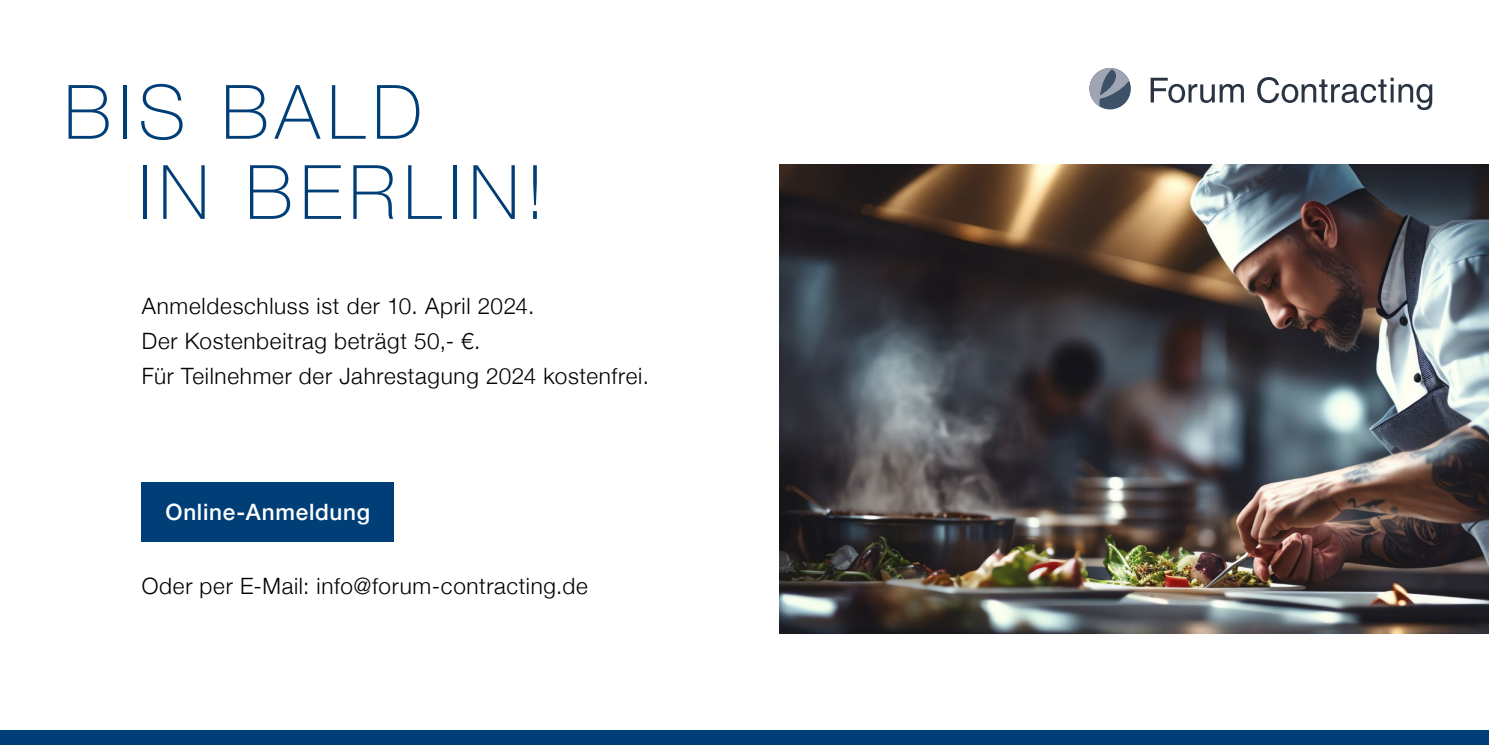
<style>
.page{position:relative;width:1489px;height:745px;background:#fff}
.page>*{position:absolute;margin:0;border:0;box-sizing:border-box;transform-origin:0 0}
.t1{font:100 75px/80px "Helvetica Neue";letter-spacing:.1em;color:#003e77}
.t2{font:300 22.5px/35px "Helvetica Neue";letter-spacing:.03em;color:#000}
.t3{font:500 22.5px "Helvetica Neue";letter-spacing:.03em;color:#fff}
</style>
<div class="page">
<div style="left:142px;top:482px;width:252px;height:60px;background:#003e77"></div>
<div style="left:0;top:730px;width:1488px;height:14px;background:#003e77"></div>
<div style="left:1089px;top:68px;width:41px;height:41px;background:#3d5169;border-radius:50%"></div>
<svg style="left:1089px;top:68px;width:40px;height:38px"></svg>
<svg style="left:1150px;top:78px;width:93px;height:25px"></svg>
<svg style="left:1257px;top:77px;width:174px;height:33px"></svg>
<img style="left:780px;top:165px;width:708px;height:467px">
<h1 class="t1" style="left:138px;top:69px;width:408px;text-indent:-74px">BIS BALD<br>IN BERLIN!</h1>
<p class="t2" style="left:142px;top:287px;width:508px">Anmeldeschluss ist der 10. April 2024.<br>Der Kostenbeitrag beträgt 50,- €.<br>Für Teilnehmer der Jahrestagung 2024 kostenfrei.</p>
<p class="t3" style="left:165px;top:494px;width:206px">Online-Anmeldung</p>
<p class="t2" style="left:142px;top:567px;width:447px">Oder per E-Mail: info@forum-contracting.de</p>
</div>
